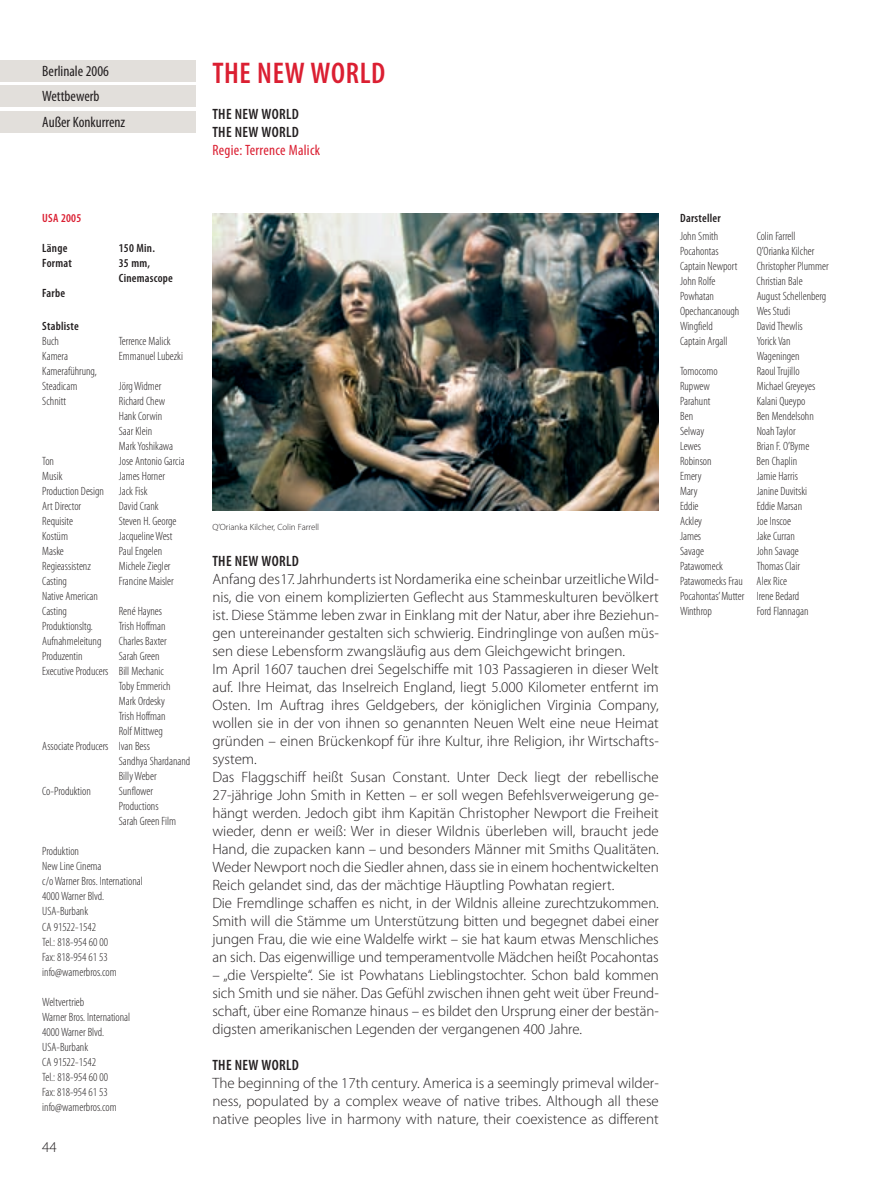
<style>
.page{position:relative;width:893px;height:1191px;background:#fff}
.page>*{position:absolute;margin:0;border:0;box-sizing:border-box;transform-origin:0 0}
.t1{font:600 condensed 30px "Myriad Pro";letter-spacing:.02em;color:#db1f32}
.t2{font:300 15px/18px "Myriad Pro";color:#231f20;text-align:justify}
.t3{font:600 condensed 15px/18px "Myriad Pro";letter-spacing:.02em;color:#231f20}
.t4{font:condensed 15px/25.5px "Myriad Pro";color:#231f20}
.t5{font:condensed 15px "Myriad Pro";letter-spacing:.02em;color:#db1f32}
.t6{font:300 condensed 12px/15px "Myriad Pro";color:#231f20}
.t7{font:600 condensed 12px/15px "Myriad Pro";letter-spacing:.02em;color:#231f20}
.t8{font:600 condensed 12px "Myriad Pro";letter-spacing:.02em;color:#db1f32}
.t9{font:300 9px "Myriad Pro";color:#231f20}
</style>
<div class="page">
<img style="left:0;top:60px;width:659px;height:451px">
<p class="t4" style="left:42px;top:59px;width:84px">Berlinale 2006<br>Wettbewerb<br>Außer Konkurrenz</p>
<h1 class="t1" style="left:212px;top:63px;width:174px">THE NEW WORLD</h1>
<p class="t3" style="left:212px;top:106px;width:88px">THE NEW WORLD<br>THE NEW WORLD</p>
<p class="t5" style="left:212px;top:145px;width:109px">Regie: Terrence Malick</p>
<p class="t8" style="left:42px;top:214px;width:41px">USA 2005</p>
<p class="t7" style="left:42px;top:242px;width:27px">Länge</p>
<p class="t7" style="left:119px;top:242px;width:38px">150 Min.</p>
<p class="t7" style="left:42px;top:257px;width:31px">Format</p>
<p class="t7" style="left:119px;top:257px;width:56px">35 mm,<br>Cinemascope</p>
<p class="t7" style="left:42px;top:287px;width:24px">Farbe</p>
<p class="t7" style="left:42px;top:320px;width:38px">Stabliste</p>
<p class="t6" style="left:42px;top:334px;width:18px">Buch</p>
<p class="t6" style="left:119px;top:334px;width:53px">Terrence Malick</p>
<p class="t6" style="left:42px;top:349px;width:27px">Kamera</p>
<p class="t6" style="left:119px;top:349px;width:66px">Emmanuel Lubezki</p>
<p class="t6" style="left:42px;top:364px;width:56px">Kameraführung,<br>Steadicam</p>
<p class="t6" style="left:119px;top:379px;width:44px">Jörg Widmer</p>
<p class="t6" style="left:42px;top:394px;width:25px">Schnitt</p>
<p class="t6" style="left:119px;top:394px;width:56px">Richard Chew<br>Hank Corwin<br>Saar Klein<br>Mark Yoshikawa</p>
<p class="t6" style="left:42px;top:454px;width:13px">Ton</p>
<p class="t6" style="left:119px;top:454px;width:67px">Jose Antonio Garcia</p>
<p class="t6" style="left:42px;top:469px;width:22px">Musik</p>
<p class="t6" style="left:42px;top:469px;width:124px;text-indent:77px">James Horner<br>Production Design Jack Fisk<br>Art Director</p>
<p class="t6" style="left:119px;top:499px;width:41px">David Crank</p>
<p class="t6" style="left:42px;top:514px;width:32px">Requisite</p>
<p class="t6" style="left:119px;top:514px;width:59px">Steven H. George</p>
<p class="t6" style="left:42px;top:529px;width:27px">Kostüm</p>
<p class="t6" style="left:119px;top:529px;width:55px">Jacqueline West</p>
<p class="t6" style="left:42px;top:544px;width:23px">Maske</p>
<p class="t6" style="left:119px;top:544px;width:45px">Paul Engelen</p>
<p class="t6" style="left:42px;top:559px;width:50px">Regieassistenz</p>
<p class="t6" style="left:119px;top:559px;width:53px">Michele Ziegler</p>
<p class="t6" style="left:42px;top:574px;width:26px">Casting</p>
<p class="t6" style="left:119px;top:574px;width:56px">Francine Maisler</p>
<p class="t6" style="left:42px;top:589px;width:57px">Native American<br>Casting</p>
<p class="t6" style="left:119px;top:604px;width:45px">René Haynes</p>
<p class="t6" style="left:42px;top:619px;width:52px">Produktionsltg.</p>
<p class="t6" style="left:119px;top:619px;width:48px">Trish Hoffman</p>
<p class="t6" style="left:42px;top:634px;width:61px">Aufnahmeleitung</p>
<p class="t6" style="left:119px;top:634px;width:49px">Charles Baxter</p>
<p class="t6" style="left:42px;top:649px;width:42px">Produzentin</p>
<p class="t6" style="left:119px;top:649px;width:42px">Sarah Green</p>
<p class="t6" style="left:42px;top:664px;width:123px">Executive Producers Bill Mechanic</p>
<p class="t6" style="left:119px;top:679px;width:53px">Toby Emmerich</p>
<p class="t6" style="left:119px;top:694px;width:48px">Mark Ordesky</p>
<p class="t6" style="left:119px;top:709px;width:48px">Trish Hoffman</p>
<p class="t6" style="left:119px;top:724px;width:46px">Rolf Mittweg</p>
<p class="t6" style="left:42px;top:739px;width:109px">Associate Producers Ivan Bess</p>
<p class="t6" style="left:119px;top:754px;width:73px">Sandhya Shardanand</p>
<p class="t6" style="left:119px;top:769px;width:39px">Billy Weber</p>
<p class="t6" style="left:42px;top:784px;width:50px">Co-Produktion</p>
<p class="t6" style="left:119px;top:784px;width:59px">Sunflower<br>Productions<br>Sarah Green Film</p>
<p class="t6" style="left:42px;top:844px;width:102px">Produktion<br>New Line Cinema<br>c/o Warner Bros. International<br>4000 Warner Blvd.<br>USA-Burbank<br>CA 91522-1542<br>Tel.: 818-954 60 00<br>Fax: 818-954 61 53 info@warnerbros.com</p>
<p class="t6" style="left:42px;top:994px;width:90px">Weltvertrieb<br>Warner Bros. International<br>4000 Warner Blvd.<br>USA-Burbank<br>CA 91522-1542<br>Tel.: 818-954 60 00<br>Fax: 818-954 61 53 info@warnerbros.com</p>
<p class="t2" style="left:42px;top:1138px;width:16px">44</p>
<p class="t9" style="left:212px;top:523px;width:108px">Q’Orianka Kilcher, Colin Farrell</p>
<p class="t3" style="left:212px;top:553px;width:88px">THE NEW WORLD</p>
<p class="t2" style="left:212px;top:570px;width:448px;text-align:left">Anfang des17. Jahrhunderts ist Nordamerika eine scheinbar urzeitlicheWild&shy;nis, die von einem komplizierten Geflecht aus Stammeskulturen bevölkert ist. Diese Stämme leben zwar in Einklang mit der Natur, aber ihre Beziehun&shy;gen untereinander gestalten sich schwierig. Eindringlinge von außen müs&shy;sen diese Lebensform zwangsläufig aus dem Gleichgewicht bringen.<br>Im April 1607 tauchen drei Segelschiffe mit 103 Passagieren in dieser Welt auf. Ihre Heimat, das Inselreich England, liegt 5.000 Kilometer entfernt im Osten. Im Auftrag ihres Geldgebers, der königlichen Virginia Company, wollen sie in der von ihnen so genannten Neuen Welt eine neue Heimat gründen – einen Brückenkopf für ihre Kultur, ihre Religion, ihr Wirtschafts&shy;system.<br>Das Flaggschiff heißt Susan Constant. Unter Deck liegt der rebellische 27-jährige John Smith in Ketten – er soll wegen Befehlsverweigerung ge&shy;hängt werden. Jedoch gibt ihm Kapitän Christopher Newport die Freiheit wieder, denn er weiß: Wer in dieser Wildnis überleben will, braucht jede Hand, die zupacken kann – und besonders Männer mit Smiths Qualitäten.<br>Weder Newport noch die Siedler ahnen, dass sie in einem hochentwickelten Reich gelandet sind, das der mächtige Häuptling Powhatan regiert.<br>Die Fremdlinge schaffen es nicht, in der Wildnis alleine zurechtzukommen.<br>Smith will die Stämme um Unterstützung bitten und begegnet dabei einer jungen Frau, die wie eine Waldelfe wirkt – sie hat kaum etwas Menschliches an sich. Das eigenwillige und temperamentvolle Mädchen heißt Pocahontas</p>
<p class="t2" style="left:212px;top:966px;width:448px">– „die Verspielte“. Sie ist Powhatans Lieblingstochter. Schon bald kommen sich Smith und sie näher. Das Gefühl zwischen ihnen geht weit über Freund&shy;schaft, über eine Romanze hinaus – es bildet den Ursprung einer der bestän&shy;digsten amerikanischen Legenden der vergangenen 400 Jahre.</p>
<p class="t3" style="left:212px;top:1057px;width:88px">THE NEW WORLD</p>
<p class="t2" style="left:212px;top:1074px;width:448px">The beginning of the 17th century. America is a seemingly primeval wilder&shy;ness, populated by a complex weave of native tribes. Although all these native peoples live in harmony with nature, their coexistence as different</p>
<p class="t7" style="left:680px;top:212px;width:42px">Darsteller</p>
<p class="t6" style="left:680px;top:229px;width:40px">John Smith</p>
<p class="t6" style="left:757px;top:229px;width:40px">Colin Farrell</p>
<p class="t6" style="left:680px;top:244px;width:40px">Pocahontas</p>
<p class="t6" style="left:757px;top:244px;width:59px">Q’Orianka Kilcher</p>
<p class="t6" style="left:680px;top:259px;width:59px">Captain Newport</p>
<p class="t6" style="left:757px;top:259px;width:74px">Christopher Plummer</p>
<p class="t6" style="left:680px;top:274px;width:37px">John Rolfe</p>
<p class="t6" style="left:757px;top:274px;width:47px">Christian Bale</p>
<p class="t6" style="left:680px;top:289px;width:35px">Powhatan</p>
<p class="t6" style="left:757px;top:289px;width:71px">August Schellenberg</p>
<p class="t6" style="left:680px;top:304px;width:61px">Opechancanough</p>
<p class="t6" style="left:757px;top:304px;width:35px">Wes Studi</p>
<p class="t6" style="left:680px;top:319px;width:34px">Wingfield</p>
<p class="t6" style="left:757px;top:319px;width:48px">David Thewlis</p>
<p class="t6" style="left:680px;top:334px;width:49px">Captain Argall</p>
<p class="t6" style="left:757px;top:334px;width:45px">Yorick Van<br>Wageningen</p>
<p class="t6" style="left:680px;top:364px;width:39px">Tomocomo</p>
<p class="t6" style="left:757px;top:364px;width:44px">Raoul Trujillo</p>
<p class="t6" style="left:680px;top:379px;width:31px">Rupwew</p>
<p class="t6" style="left:757px;top:379px;width:60px">Michael Greyeyes</p>
<p class="t6" style="left:680px;top:394px;width:32px">Parahunt</p>
<p class="t6" style="left:757px;top:394px;width:50px">Kalani Queypo</p>
<p class="t6" style="left:680px;top:409px;width:15px">Ben</p>
<p class="t6" style="left:757px;top:409px;width:59px">Ben Mendelsohn</p>
<p class="t6" style="left:680px;top:424px;width:26px">Selway</p>
<p class="t6" style="left:757px;top:424px;width:40px">Noah Taylor</p>
<p class="t6" style="left:680px;top:439px;width:22px">Lewes</p>
<p class="t6" style="left:757px;top:439px;width:54px">Brian F. O’Byrne</p>
<p class="t6" style="left:680px;top:454px;width:33px">Robinson</p>
<p class="t6" style="left:757px;top:454px;width:42px">Ben Chaplin</p>
<p class="t6" style="left:680px;top:469px;width:23px">Emery</p>
<p class="t6" style="left:757px;top:469px;width:43px">Jamie Harris</p>
<p class="t6" style="left:680px;top:484px;width:19px">Mary</p>
<p class="t6" style="left:757px;top:484px;width:52px">Janine Duvitski</p>
<p class="t6" style="left:680px;top:499px;width:20px">Eddie</p>
<p class="t6" style="left:757px;top:499px;width:47px">Eddie Marsan</p>
<p class="t6" style="left:680px;top:514px;width:23px">Ackley</p>
<p class="t6" style="left:757px;top:514px;width:36px">Joe Inscoe</p>
<p class="t6" style="left:680px;top:529px;width:23px">James</p>
<p class="t6" style="left:757px;top:529px;width:40px">Jake Curran</p>
<p class="t6" style="left:680px;top:544px;width:25px">Savage</p>
<p class="t6" style="left:757px;top:544px;width:44px">John Savage</p>
<p class="t6" style="left:680px;top:559px;width:44px">Patawomeck</p>
<p class="t6" style="left:680px;top:559px;width:121px;text-indent:77px">Thomas Clair<br>Patawomecks Frau Alex Rice<br>Pocahontas’Mutter Irene Bedard<br>Winthrop</p>
<p class="t6" style="left:757px;top:604px;width:53px">Ford Flannagan</p>
</div>
